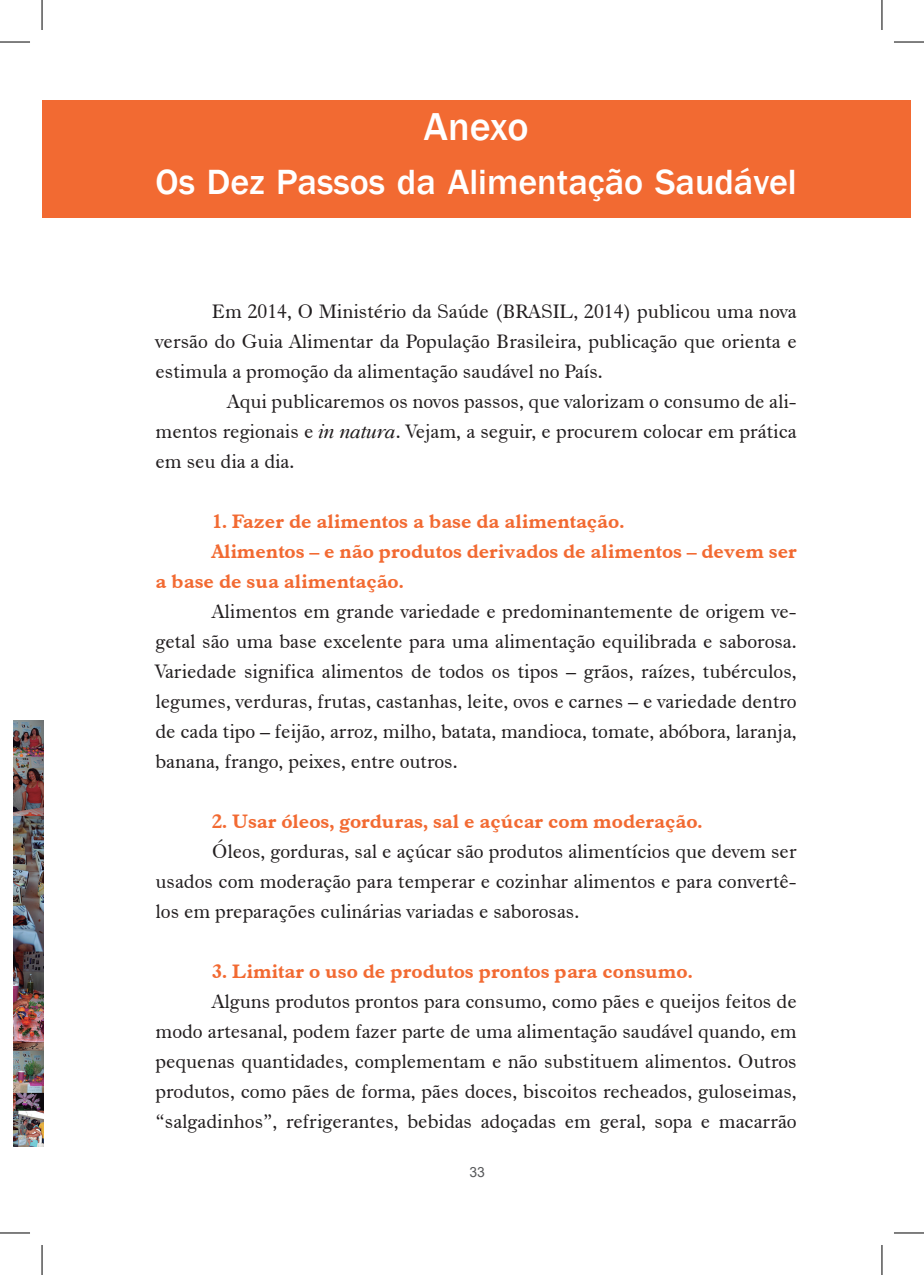
<style>
.page{position:relative;width:924px;height:1275px;background:#fff}
.page>*{position:absolute;margin:0;border:0;box-sizing:border-box;transform-origin:0 0}
.t1{font:500 40px "Franklin Gothic";letter-spacing:-.005em;color:#fff}
.t2{font:500 36px "Franklin Gothic";color:#fff}
.t3{font:20px/30px "Dutch 766 BT Roman A";color:#231f20;text-align:justify}
.t4{font:20px "Dutch 766 BT Bold A";color:#f26a32}
.t5{font:14px "Arial";color:#57585a}
.s1{font-family:"Dutch 766 BT Italic A"}
</style>
<div class="page">
<div style="left:42px;top:100px;width:867px;height:118px;background:#f26a32"></div>
<img style="left:14px;top:720px;width:29px;height:426px">
<hr style="left:0;top:42px;width:30px;height:1px;background:#000">
<hr style="left:893px;top:42px;width:30px;height:1px;background:#000">
<hr style="left:0;top:1232px;width:30px;height:1px;background:#000">
<hr style="left:893px;top:1232px;width:30px;height:1px;background:#000">
<hr style="left:42px;top:0;width:1px;height:30px;background:#000">
<hr style="left:42px;top:1245px;width:1px;height:30px;background:#000">
<hr style="left:881px;top:0;width:1px;height:30px;background:#000">
<hr style="left:881px;top:1245px;width:1px;height:30px;background:#000">
<h1 class="t1" style="left:423px;top:102px;width:106px">Anexo</h1>
<h2 class="t2" style="left:155px;top:160px;width:642px">Os Dez Passos da Alimentação Saudável</h2>
<p class="t3" style="left:155px;top:296px;width:642px;text-indent:57px">Em 2014, O Ministério da Saúde (BRASIL, 2014) publicou uma nova versão do Guia Alimentar da População Brasileira, publicação que orienta e estimula a promoção da alimentação saudável no País.</p>
<p class="t3" style="left:155px;top:386px;width:642px;text-indent:72px">Aqui publicaremos os novos passos, que valorizam o consumo de ali&shy;mentos regionais e <span class="s1">in natura</span>. Vejam, a seguir, e procurem colocar em prática em seu dia a dia.</p>
<p class="t4" style="left:212px;top:509px;width:413px">1. Fazer de alimentos a base da alimentação.</p>
<p class="t4" style="left:212px;top:539px;width:585px">Alimentos – e não produtos derivados de alimentos – devem ser</p>
<p class="t4" style="left:155px;top:569px;width:250px">a base de sua alimentação.</p>
<p class="t3" style="left:155px;top:596px;width:642px;text-indent:57px">Alimentos em grande variedade e predominantemente de origem ve&shy;getal são uma base excelente para uma alimentação equilibrada e saborosa.<br>Variedade significa alimentos de todos os tipos – grãos, raízes, tubérculos, legumes, verduras, frutas, castanhas, leite, ovos e carnes – e variedade dentro de cada tipo – feijão, arroz, milho, batata, mandioca, tomate, abóbora, laranja, banana, frango, peixes, entre outros.</p>
<p class="t4" style="left:212px;top:809px;width:491px">2. Usar óleos, gorduras, sal e açúcar com moderação.</p>
<p class="t3" style="left:155px;top:836px;width:642px;text-indent:57px">Óleos, gorduras, sal e açúcar são produtos alimentícios que devem ser usados com moderação para temperar e cozinhar alimentos e para convertê&shy;los em preparações culinárias variadas e saborosas.</p>
<p class="t4" style="left:212px;top:959px;width:481px">3. Limitar o uso de produtos prontos para consumo.</p>
<p class="t3" style="left:155px;top:986px;width:642px;text-indent:57px">Alguns produtos prontos para consumo, como pães e queijos feitos de modo artesanal, podem fazer parte de uma alimentação saudável quando, em pequenas quantidades, complementam e não substituem alimentos. Outros produtos, como pães de forma, pães doces, biscoitos recheados, guloseimas, “salgadinhos”, refrigerantes, bebidas adoçadas em geral, sopa e macarrão</p>
<p class="t5" style="left:469px;top:1162px;width:17px">33</p>
</div>
